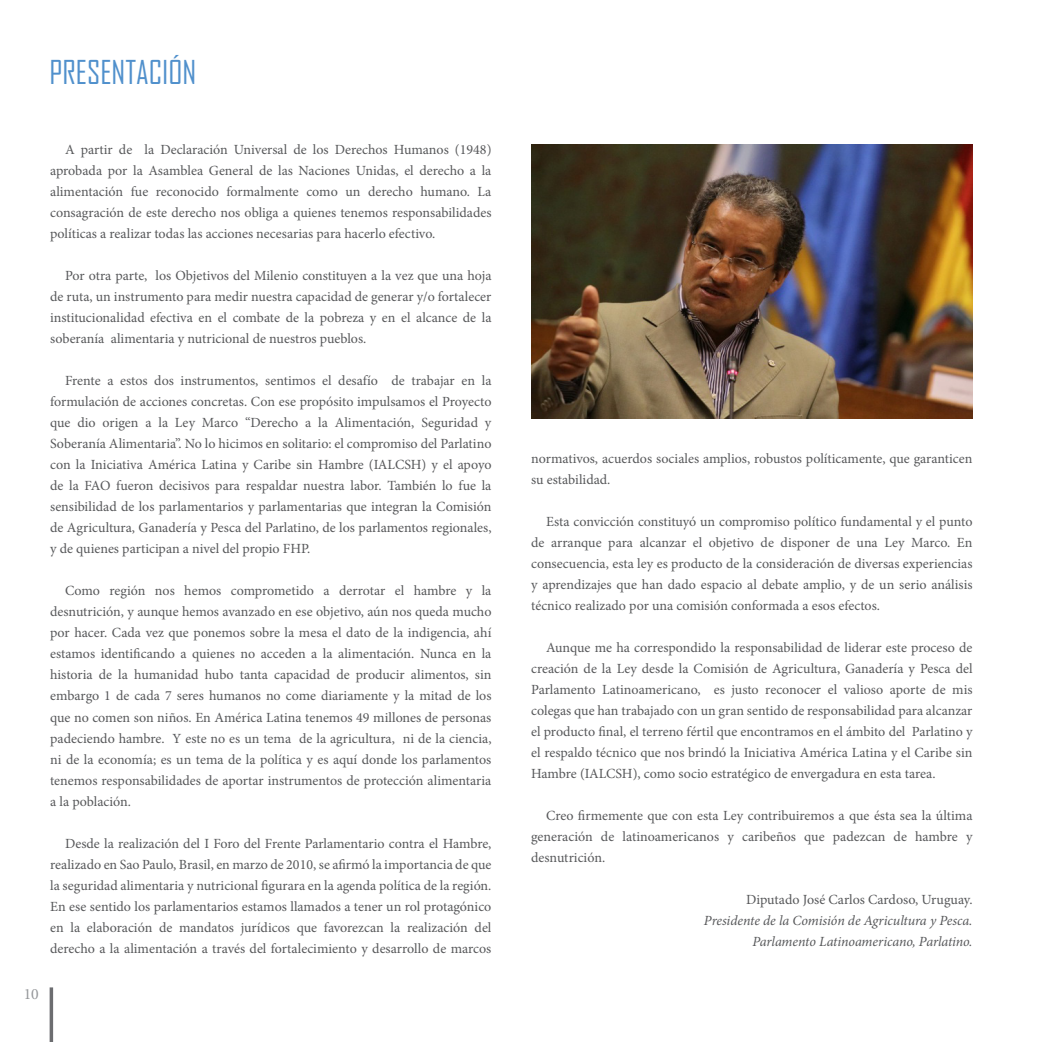
<style>
.page{position:relative;width:1042px;height:1042px;background:#fff}
.page>*{position:absolute;margin:0;border:0;box-sizing:border-box;transform-origin:0 0}
.Título{font:31.5px "Agency FB";color:#5090cc}
.t1{font:15.75px "Minion Pro";color:#95979a}
.t2{font:14px/21px "Minion Pro";color:#57585a;text-align:justify}
.t3{font:italic 14px/21px "Minion Pro";letter-spacing:-.01em;color:#57585a;text-align:right}
.s1{font-style:normal}
</style>
<div class="page">
<hr style="left:50px;top:987px;width:3px;height:55px;background:#6c6d70">
<img style="left:531px;top:144px;width:442px;height:275px">
<p class="Título" style="left:50px;top:53px;width:148px">PRESENTACIÓN</p>
<p class="t2" style="left:50px;top:139px;width:443px;text-indent:15px">A partir de la Declaración Universal de los Derechos Humanos (1948) aprobada por la Asamblea General de las Naciones Unidas, el derecho a la alimentación fue reconocido formalmente como un derecho humano. La consagración de este derecho nos obliga a quienes tenemos responsabilidades políticas a realizar todas las acciones necesarias para hacerlo efectivo.</p>
<p class="t2" style="left:50px;top:265px;width:443px;text-indent:15px">Por otra parte, los Objetivos del Milenio constituyen a la vez que una hoja de ruta, un instrumento para medir nuestra capacidad de generar y/o fortalecer institucionalidad efectiva en el combate de la pobreza y en el alcance de la soberanía alimentaria y nutricional de nuestros pueblos.</p>
<p class="t2" style="left:50px;top:370px;width:443px;text-indent:15px">Frente a estos dos instrumentos, sentimos el desafío de trabajar en la formulación de acciones concretas. Con ese propósito impulsamos el Proyecto que dio origen a la Ley Marco “Derecho a la Alimentación, Seguridad y Soberanía Alimentaria”. No lo hicimos en solitario: el compromiso del Parlatino con la Iniciativa América Latina y Caribe sin Hambre (IALCSH) y el apoyo de la FAO fueron decisivos para respaldar nuestra labor. También lo fue la sensibilidad de los parlamentarios y parlamentarias que integran la Comisión de Agricultura, Ganadería y Pesca del Parlatino, de los parlamentos regionales, y de quienes participan a nivel del propio FHP.</p>
<p class="t2" style="left:50px;top:580px;width:443px;text-indent:15px">Como región nos hemos comprometido a derrotar el hambre y la desnutrición, y aunque hemos avanzado en ese objetivo, aún nos queda mucho por hacer. Cada vez que ponemos sobre la mesa el dato de la indigencia, ahí estamos identificando a quienes no acceden a la alimentación. Nunca en la historia de la humanidad hubo tanta capacidad de producir alimentos, sin embargo 1 de cada 7 seres humanos no come diariamente y la mitad de los que no comen son niños. En América Latina tenemos 49 millones de personas padeciendo hambre. Y este no es un tema de la agricultura, ni de la ciencia, ni de la economía; es un tema de la política y es aquí donde los parlamentos tenemos responsabilidades de aportar instrumentos de protección alimentaria a la población.</p>
<p class="t2" style="left:50px;top:832px;width:443px;text-indent:15px">Desde la realización del I Foro del Frente Parlamentario contra el Hambre, realizado en Sao Paulo, Brasil, en marzo de 2010, se afirmó la importancia de que la seguridad alimentaria y nutricional figurara en la agenda política de la región.<br>En ese sentido los parlamentarios estamos llamados a tener un rol protagónico en la elaboración de mandatos jurídicos que favorezcan la realización del derecho a la alimentación a través del fortalecimiento y desarrollo de marcos</p>
<p class="t1" style="left:24px;top:983px;width:17px">10</p>
<p class="t2" style="left:531px;top:448px;width:443px">normativos, acuerdos sociales amplios, robustos políticamente, que garanticen su estabilidad.</p>
<p class="t2" style="left:531px;top:511px;width:443px;text-indent:15px">Esta convicción constituyó un compromiso político fundamental y el punto de arranque para alcanzar el objetivo de disponer de una Ley Marco. En consecuencia, esta ley es producto de la consideración de diversas experiencias y aprendizajes que han dado espacio al debate amplio, y de un serio análisis técnico realizado por una comisión conformada a esos efectos.</p>
<p class="t2" style="left:531px;top:637px;width:443px;text-indent:15px">Aunque me ha correspondido la responsabilidad de liderar este proceso de creación de la Ley desde la Comisión de Agricultura, Ganadería y Pesca del Parlamento Latinoamericano, es justo reconocer el valioso aporte de mis colegas que han trabajado con un gran sentido de responsabilidad para alcanzar el producto final, el terreno fértil que encontramos en el ámbito del Parlatino y el respaldo técnico que nos brindó la Iniciativa América Latina y el Caribe sin Hambre (IALCSH), como socio estratégico de envergadura en esta tarea.</p>
<p class="t2" style="left:531px;top:805px;width:443px;text-indent:15px">Creo firmemente que con esta Ley contribuiremos a que ésta sea la última generación de latinoamericanos y caribeños que padezcan de hambre y desnutrición.</p>
<p class="t3" style="left:704px;top:888px;width:270px"><span class="s1">Diputado José Carlos Cardoso, Uruguay.<br></span>Presidente de la Comisión de Agricultura y Pesca.<br>Parlamento Latinoamericano, Parlatino.</p>
</div>
